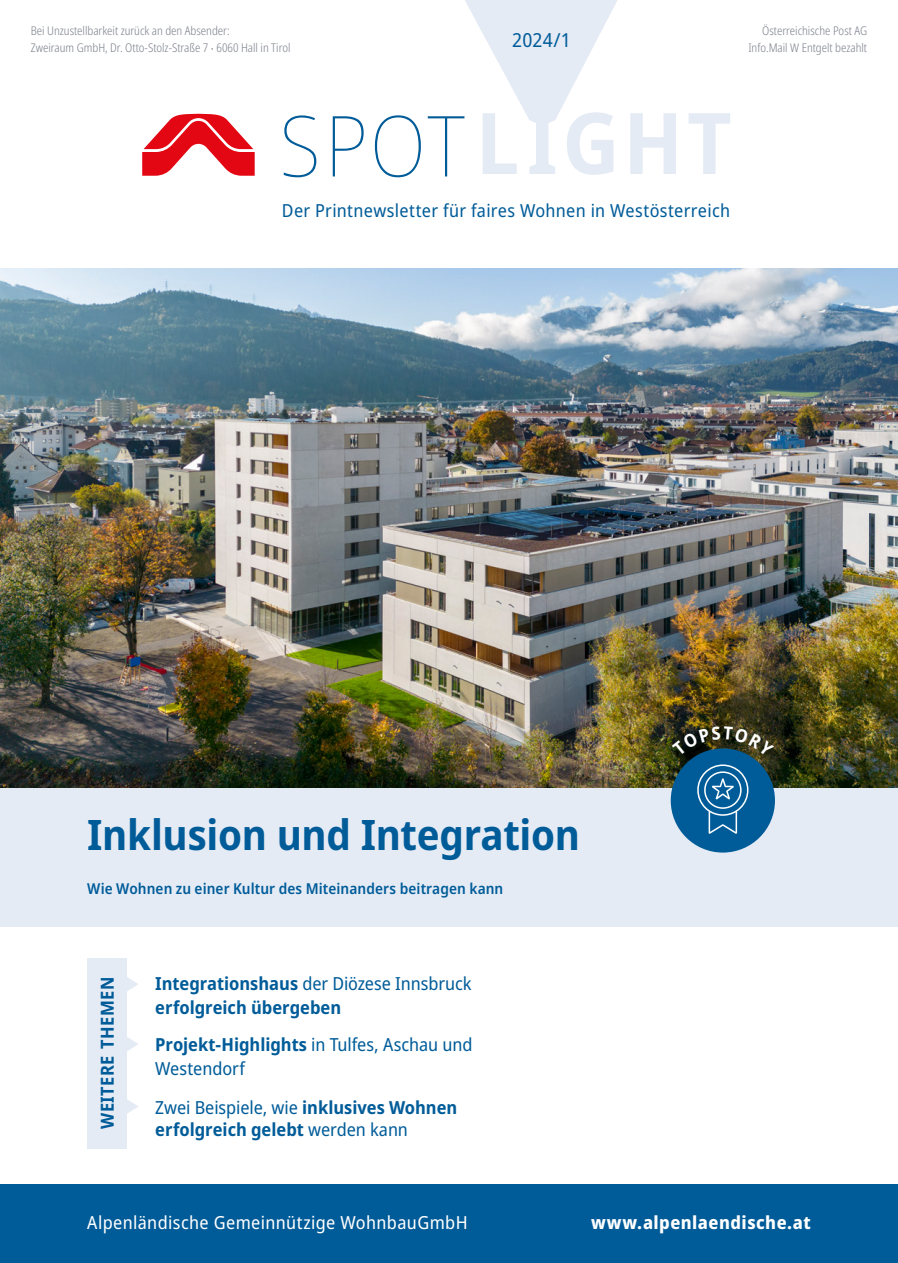
<style>
.page{position:relative;width:898px;height:1263px;background:#fff}
.page>*{position:absolute;margin:0;border:0;box-sizing:border-box;transform-origin:0 0}
.t1{font:700 semi-condensed 42px "Noto Sans";letter-spacing:-.01em;color:#005c99}
.t2{font:semi-condensed 19.35px "Noto Sans";color:#005c99}
.t3{font:700 semi-condensed 18px/24px "Noto Sans";color:#005c99}
.t4{font:semi-condensed 18px/24px "Noto Sans";letter-spacing:-.005em;color:#005c99}
.t5{font:semi-condensed 18px "Noto Sans";letter-spacing:.015em;color:#005c99}
.t6{font:semi-condensed 18px "Noto Sans";letter-spacing:.02em;color:#fff}
.t7{font:800 semi-condensed 18px "Noto Sans";letter-spacing:.025em;color:#fff}
.t8{font:700 semi-condensed 18px "Noto Sans";letter-spacing:.025em;color:#005c99}
.t9{font:600 semi-condensed 15px "Noto Sans";letter-spacing:.005em;color:#005c99}
.t10{font:300 condensed 12px/16.5px "Noto Sans";color:#7f838e}
.s1{font-weight:400;font-stretch:semi-condensed}
.s2{font-weight:400}
.s3{font-weight:700}
</style>
<div class="page">
<img style="left:0;top:269px;width:897px;height:519px">
<div style="left:0;top:1184px;width:897px;height:79px;background:#005c99"></div>
<div style="left:87px;top:958px;width:39px;height:190px;background:#e5ebf5"></div>
<svg style="left:126px;top:1036px;width:12px;height:16px"></svg>
<svg style="left:126px;top:1099px;width:12px;height:15px"></svg>
<svg style="left:464px;top:0;width:265px;height:175px"></svg>
<svg style="left:142px;top:114px;width:112px;height:62px"></svg>
<svg style="left:284px;top:115px;width:180px;height:62px"></svg>
<svg style="left:126px;top:976px;width:12px;height:16px"></svg>
<div style="left:0;top:788px;width:897px;height:139px;background:#e5ebf5"></div>
<div style="left:670px;top:748px;width:104px;height:104px;background:#005c99;border-radius:50%"></div>
<svg style="left:697px;top:764px;width:52px;height:70px"></svg>
<svg style="left:671px;top:726px;width:103px;height:30px;background:#252e20"></svg>
<p class="t10" style="left:31px;top:23px;width:261px">Bei Unzustellbarkeit zurück an den Absender:<br>Zweiraum GmbH, Dr. Otto-Stolz-Straße 7 <span class="s1">‧</span> 6060 Hall in Tirol</p>
<p class="t10" style="left:748px;top:23px;width:120px;text-align:right">Österreichische Post AG<br>Info.Mail W Entgelt bezahlt</p>
<h2 class="t2" style="left:512px;top:27px;width:60px">2024/1</h2>
<h3 class="t5" style="left:282px;top:198px;width:449px">Der Printnewsletter für faires Wohnen in Westösterreich</h3>
<h1 class="t1" style="left:87px;top:805px;width:494px">Inklusion und Integration</h1>
<p class="t9" style="left:87px;top:877px;width:417px">Wie Wohnen zu einer Kultur des Miteinanders beitragen kann</p>
<h3 class="t8" style="left:94px;top:1129px;width:154px;rotate:-90deg">WEITERE THEMEN</h3>
<h3 class="t3" style="left:155px;top:971px;width:318px">Integrationshaus <span class="s2">der Diözese Innsbruck </span>erfolgreich übergeben</h3>
<h3 class="t4" style="left:155px;top:1032px;width:318px"><span class="s3">Projekt-Highlights</span> in Tulfes, Aschau und<br>Westendorf</h3>
<h3 class="t4" style="left:155px;top:1096px;width:303px">Zwei Beispiele, wie <span class="s3">inklusives Wohnen</span></h3>
<h3 class="t3" style="left:155px;top:1117px;width:254px">erfolgreich gelebt <span class="s2">werden kann</span></h3>
<h3 class="t6" style="left:87px;top:1210px;width:382px">Alpenländische Gemeinnützige WohnbauGmbH</h3>
<h3 class="t7" style="left:591px;top:1209px;width:221px">www.alpenlaendische.at</h3>
</div>
